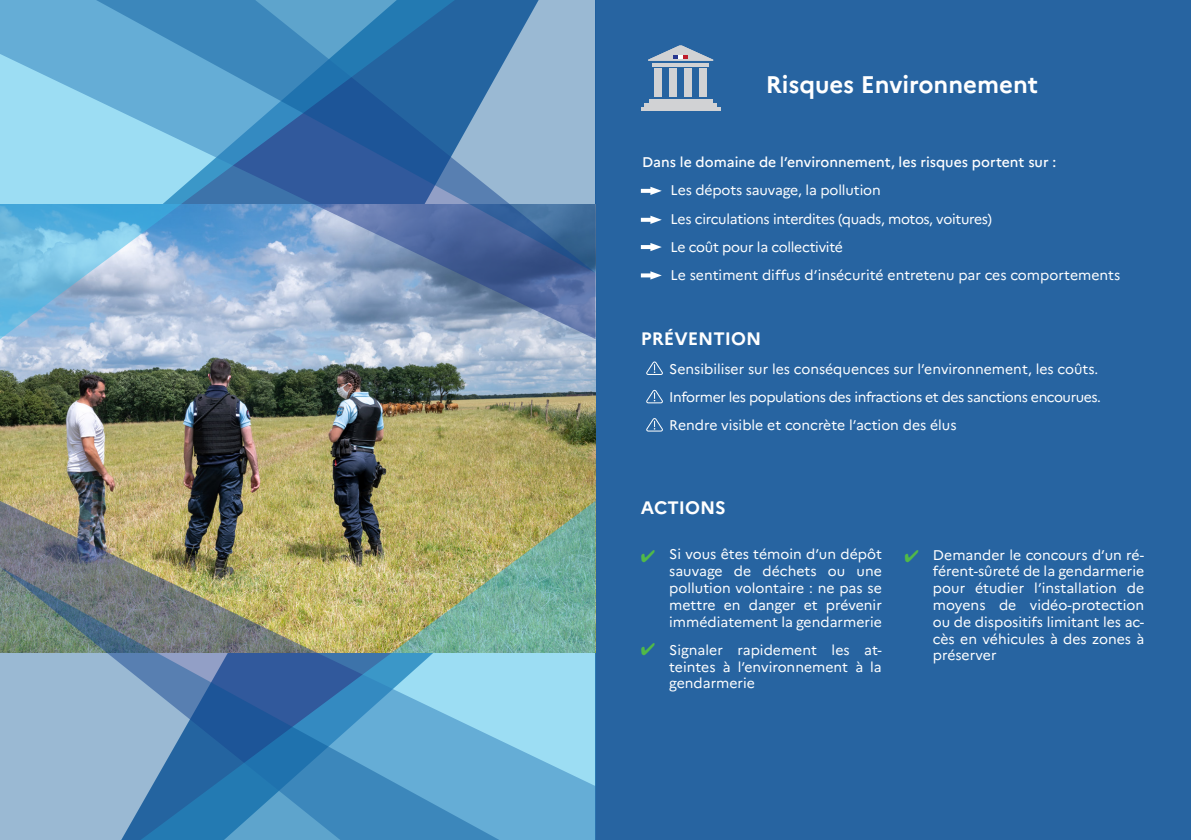
<style>
.page{position:relative;width:1191px;height:840px;background:#fff}
.page>*{position:absolute;margin:0;border:0;box-sizing:border-box;transform-origin:0 0}
.t1{font:700 24px "Marianne";color:#fff}
.t2{font:700 18px "Marianne";color:#fff}
.t3{font:14px/16.8px "Marianne";letter-spacing:-.005em;color:#fff;text-align:justify}
.t4{font:14px "Marianne";letter-spacing:-.03em;color:#fff}
.t5{font:500 14px "Marianne";color:#fff}
</style>
<div class="page">
<div style="left:595px;top:0;width:596px;height:839px;background:#2764a1"></div>
<hr style="left:652px;top:63px;width:57px;height:3px;background:#d1d2d4">
<div style="left:654px;top:68px;width:8px;height:29px;background:#d1d2d4"></div>
<div style="left:669px;top:68px;width:8px;height:29px;background:#d1d2d4"></div>
<div style="left:684px;top:68px;width:8px;height:29px;background:#d1d2d4"></div>
<div style="left:699px;top:68px;width:8px;height:29px;background:#d1d2d4"></div>
<div style="left:649px;top:99px;width:63px;height:12px;background:#d1d2d4"></div>
<div style="left:644px;top:103px;width:72px;height:8px;background:#d1d2d4"></div>
<hr style="left:641px;top:107px;width:79px;height:4px;background:#d1d2d4">
<svg style="left:648px;top:45px;width:65px;height:16px"></svg>
<img style="left:0;top:339px;width:595px;height:161px">
<svg style="left:641px;top:189px;width:9px;height:4px"></svg>
<svg style="left:650px;top:187px;width:12px;height:8px"></svg>
<svg style="left:641px;top:218px;width:9px;height:4px"></svg>
<svg style="left:650px;top:215px;width:12px;height:9px"></svg>
<hr style="left:641px;top:245px;width:10px;height:4px;background:#fff">
<svg style="left:650px;top:243px;width:12px;height:8px"></svg>
<svg style="left:641px;top:273px;width:9px;height:4px"></svg>
<svg style="left:650px;top:271px;width:12px;height:8px"></svg>
<svg style="left:455px;top:273px;width:140px;height:66px;background:#7287ae"></svg>
<svg style="left:0;top:0;width:455px;height:339px;background:#90bfdd"></svg>
<svg style="left:96px;top:0;width:499px;height:273px;background:#5b90be"></svg>
<img style="left:0;top:500px;width:141px;height:66px">
<img style="left:141px;top:500px;width:454px;height:339px">
<img style="left:0;top:566px;width:499px;height:273px">
<svg style="left:646px;top:361px;width:17px;height:14px"></svg>
<svg style="left:646px;top:418px;width:17px;height:13px"></svg>
<svg style="left:646px;top:389px;width:17px;height:14px"></svg>
<p class="t1" style="left:766px;top:70px;width:274px">Risques Environnement</p>
<p class="t5" style="left:642px;top:154px;width:415px">Dans le domaine de l’environnement, les risques portent sur :</p>
<p class="t3" style="left:670px;top:182px;width:212px">Les dépots sauvage, la pollution</p>
<p class="t3" style="left:670px;top:210px;width:323px">Les circulations interdites (quads, motos, voitures)</p>
<p class="t3" style="left:670px;top:238px;width:174px">Le coût pour la collectivité</p>
<p class="t3" style="left:670px;top:266px;width:451px">Le sentiment diffus d’insécurité entretenu par ces comportements</p>
<p class="t2" style="left:641px;top:328px;width:122px">PRÉVENTION</p>
<p class="t3" style="left:669px;top:360px;width:430px">Sensibiliser sur les conséquences sur l’environnement, les coûts.</p>
<p class="t4" style="left:669px;top:388px;width:433px">Informer les populations des infractions et des sanctions encourues.</p>
<p class="t3" style="left:669px;top:416px;width:289px">Rendre visible et concrète l’action des élus</p>
<p class="t2" style="left:641px;top:496px;width:86px">ACTIONS</p>
<p class="t3" style="left:669px;top:545px;width:214px">Si vous êtes témoin d’un dépôt sauvage de déchets ou une pollution volontaire : ne pas se mettre en danger et prévenir immédiatement la gendarmerie</p>
<p class="t3" style="left:669px;top:641px;width:214px">Signaler rapidement les at&shy;teintes à l’environnement à la gendarmerie</p>
<p class="t3" style="left:933px;top:546px;width:213px">Demander le concours d’un ré&shy;férent-sûreté de la gendarmerie pour étudier l’installation de moyens de vidéo-protection ou de dispositifs limitant les ac&shy;cès en véhicules à des zones à préserver</p>
</div>
